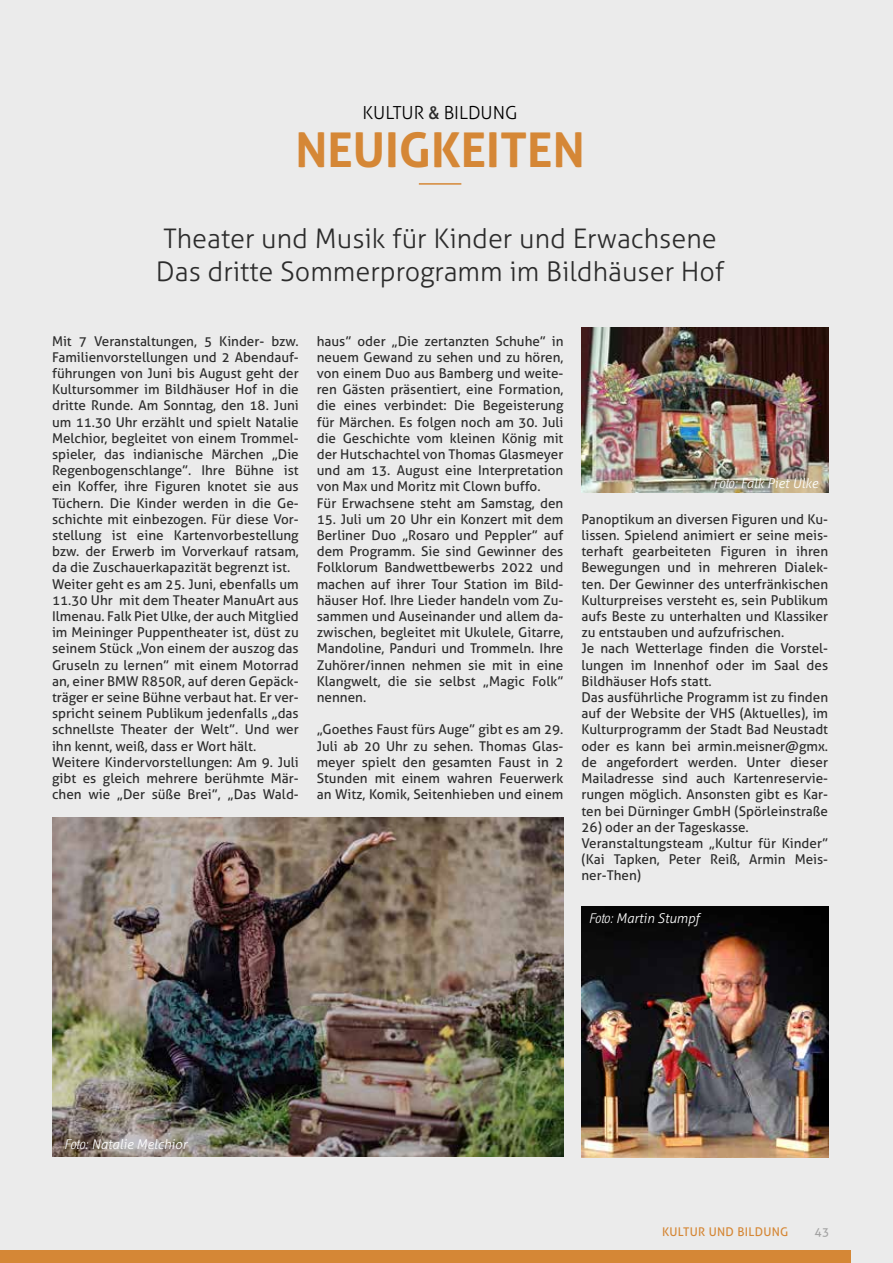
<style>
.page{position:relative;width:893px;height:1263px;background:#ebebeb}
.page>*{position:absolute;margin:0;border:0;box-sizing:border-box;transform-origin:0 0}
.t1{font:700 48px "Aller";color:#d58736}
.t2{font:300 27px/32.4px "Aller";color:#2c2c2c}
.t3{font:300 18px "Aller";color:#000}
.t4{font:13.5px/16.2px "Aller";color:#2c2c2c}
.t5{font:italic 300 13.5px "Aller";color:#fff}
.t6{font:12px "Aller";letter-spacing:.025em;color:#d58736}
.t7{font:12px "Aller";color:#a3a3a3}
.s1{font-family:"Helvetica Neue LT Std";font-weight:500;font-stretch:condensed;color:#2c2c2c}
.s2{font-family:"Helvetica Neue LT Std";font-stretch:condensed}
</style>
<div class="page">
<hr style="left:419px;top:183px;width:42px;height:2px;background:#d58736">
<img style="left:581px;top:327px;width:247px;height:166px">
<img style="left:52px;top:817px;width:511px;height:340px">
<img style="left:581px;top:907px;width:247px;height:251px">
<div style="left:0;top:1250px;width:850px;height:13px;background:#d58736"></div>
<h3 class="t3" style="left:363px;top:102px;width:156px">KULTUR <span class="s1">&amp;</span> BILDUNG</h3>
<h1 class="t1" style="left:295px;top:121px;width:291px">NEUIGKEITEN</h1>
<h2 class="t2" style="left:156px;top:223px;width:570px">Theater und Musik für Kinder und Erwachsene<br>Das dritte Sommerprogramm im Bildhäuser Hof</h2>
<p class="t4" style="left:52px;top:333px;width:248px">Mit 7 Veranstaltungen, 5 Kinder- bzw.<br>Familienvorstellungen und 2 Abendauf&shy;führungen von Juni bis August geht der Kultursommer im Bildhäuser Hof in die dritte Runde. Am Sonntag, den 18. Juni um 11.30 Uhr erzählt und spielt Natalie Melchior, begleitet von einem Trommel&shy;spieler, das indianische Märchen „Die Regenbogenschlange”. Ihre Bühne ist ein Koffer, ihre Figuren knotet sie aus Tüchern. Die Kinder werden in die Ge&shy;schichte mit einbezogen. Für diese Vor&shy;stellung ist eine Kartenvorbestellung bzw. der Erwerb im Vorverkauf ratsam, da die Zuschauerkapazität begrenzt ist.<br>Weiter geht es am 25. Juni, ebenfalls um 11.30 Uhr mit dem Theater ManuArt aus Ilmenau. Falk Piet Ulke, der auch Mitglied im Meininger Puppentheater ist, düst zu seinem Stück „Von einem der auszog das Gruseln zu lernen” mit einem Motorrad an, einer BMW R850R, auf deren Gepäck&shy;träger er seine Bühne verbaut hat. Er ver&shy;spricht seinem Publikum jedenfalls „das schnellste Theater der Welt”. Und wer ihn kennt, weiß, dass er Wort hält.<br>Weitere Kindervorstellungen: Am 9. Juli gibt es gleich mehrere berühmte Mär&shy;chen wie „Der süße Brei”, „Das Wald-</p>
<p class="t4" style="left:317px;top:333px;width:248px">haus” oder „Die zertanzten Schuhe” in neuem Gewand zu sehen und zu hören, von einem Duo aus Bamberg und weite&shy;ren Gästen präsentiert, eine Formation, die eines verbindet: Die Begeisterung für Märchen. Es folgen noch am 30. Juli die Geschichte vom kleinen König mit der Hutschachtel von Thomas Glasmeyer und am 13. August eine Interpretation von Max und Moritz mit Clown buffo.<br>Für Erwachsene steht am Samstag, den</p>
<p class="t4" style="left:317px;top:511px;width:248px;text-align:justify">15. Juli um 20 Uhr ein Konzert mit dem Berliner Duo „Rosaro und Peppler” auf dem Programm. Sie sind Gewinner des Folklorum Bandwettbewerbs 2022 und machen auf ihrer Tour Station im Bild&shy;häuser Hof. Ihre Lieder handeln vom Zu&shy;sammen und Auseinander und allem da&shy;zwischen, begleitet mit Ukulele, Gitarre, Mandoline, Panduri und Trommeln. Ihre Zuhörer/innen nehmen sie mit in eine Klangwelt, die sie selbst „Magic Folk” nennen.</p>
<p class="t4" style="left:317px;top:721px;width:248px;text-align:justify">„Goethes Faust fürs Auge” gibt es am 29.<br>Juli ab 20 Uhr zu sehen. Thomas Glas&shy;meyer spielt den gesamten Faust in 2<br>Stunden mit einem wahren Feuerwerk an Witz, Komik, Seitenhieben und einem</p>
<p class="t5" style="left:713px;top:475px;width:106px"><span class="s2">Foto:</span> Falk Piet Ulke</p>
<p class="t4" style="left:581px;top:511px;width:248px">Panoptikum an diversen Figuren und Ku&shy;lissen. Spielend animiert er seine meis&shy;terhaft gearbeiteten Figuren in ihren Bewegungen und in mehreren Dialek&shy;ten. Der Gewinner des unterfränkischen Kulturpreises versteht es, sein Publikum aufs Beste zu unterhalten und Klassiker zu entstauben und aufzufrischen.<br>Je nach Wetterlage finden die Vorstel&shy;lungen im Innenhof oder im Saal des Bildhäuser Hofs statt.<br>Das ausführliche Programm ist zu finden auf der Website der VHS (Aktuelles), im Kulturprogramm der Stadt Bad Neustadt oder es kann bei armin.meisner@gmx. de angefordert werden. Unter dieser Mailadresse sind auch Kartenreservie&shy;rungen möglich. Ansonsten gibt es Kar&shy;ten bei Dürninger GmbH (Spörleinstraße</p>
<p class="t4" style="left:581px;top:819px;width:248px">26) oder an der Tageskasse.<br>Veranstaltungsteam „Kultur für Kinder” (Kai Tapken, Peter Reiß, Armin Meis&shy;ner-Then)</p>
<p class="t5" style="left:589px;top:910px;width:112px"><span class="s2">Foto:</span> Martin Stumpf</p>
<p class="t5" style="left:64px;top:1136px;width:124px"><span class="s2">Foto:</span> Natalie Melchior</p>
<p class="t6" style="left:662px;top:1224px;width:128px">KULTUR UND BILDUNG</p>
<p class="t7" style="left:814px;top:1224px;width:16px">43</p>
</div>
